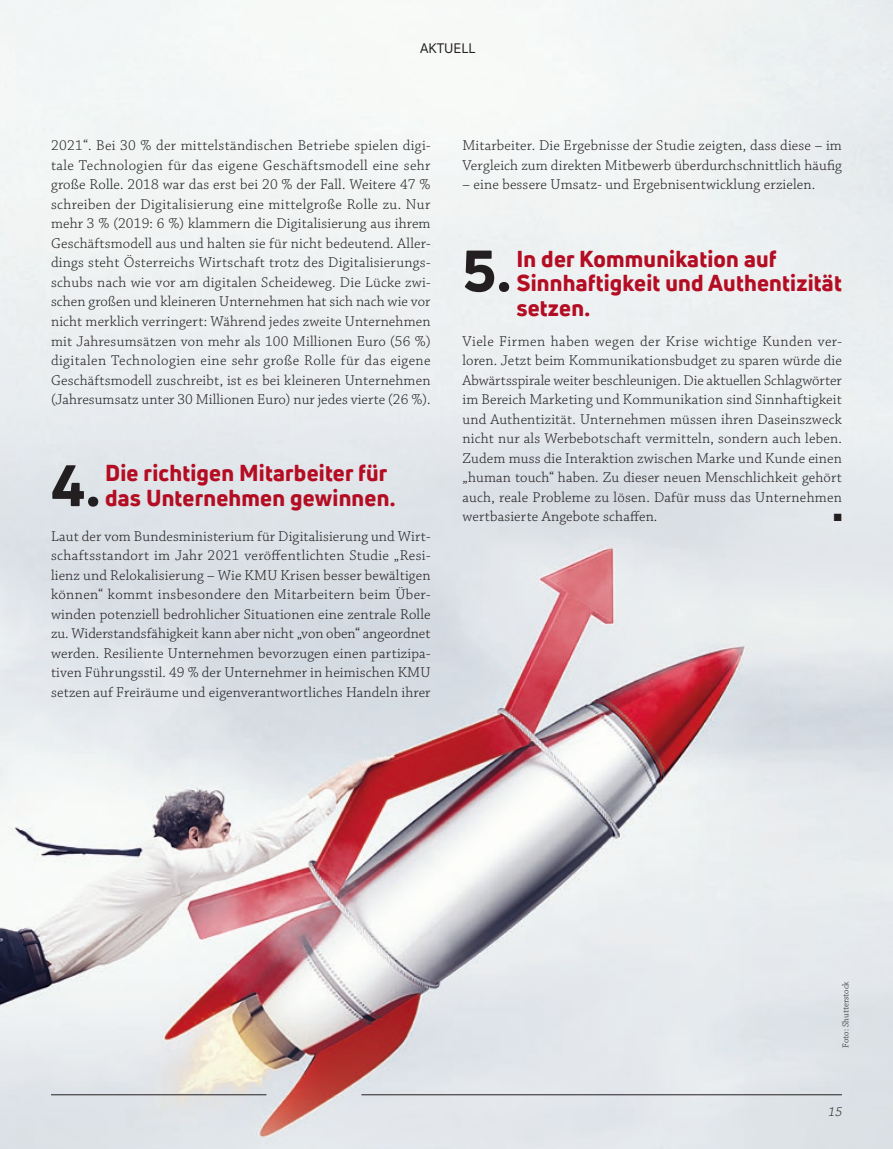
<style>
.page{position:relative;width:893px;height:1149px;background:#fff}
.page>*{position:absolute;margin:0;border:0;box-sizing:border-box;transform-origin:0 0}
.t1{font:800 57.15px "Uni Neue";color:#231f20}
.t2{font:800 22.5px/24.8px "Uni Neue";letter-spacing:.01em;color:#b40d23}
.t3{font:300 15px/19.5px "Chaparral Pro";letter-spacing:.01em;color:#231f20;text-align:justify}
.t4{font:13.5px "Uni Neue";color:#231f20}
.t5{font:italic 300 13.5px "Chaparral Pro";color:#231f20}
.t6{font:10.5px "Zapf Dingbats ITC";color:#231f20}
.t7{font:300 9px "Chaparral Pro";color:#231f20}
</style>
<div class="page">
<img style="left:0;top:0;width:893px;height:1148px">
<hr style="left:361px;top:1093px;width:481px;height:1px;background:#231f20">
<hr style="left:51px;top:1093px;width:215px;height:1px;background:#231f20">
<p class="t4" style="left:420px;top:40px;width:57px">AKTUELL</p>
<p class="t3" style="left:51px;top:136px;width:381px">2021“. Bei 30 % der mittelständischen Betriebe spielen digi&shy;tale Technologien für das eigene Geschäftsmodell eine sehr große Rolle. 2018 war das erst bei 20 % der Fall. Weitere 47 % schreiben der Digitalisierung eine mittelgroße Rolle zu. Nur mehr 3 % (2019: 6 %) klammern die Digitalisierung aus ihrem Geschäftsmodell aus und halten sie für nicht bedeutend. Aller&shy;dings steht Österreichs Wirtschaft trotz des Digitalisierungs&shy;schubs nach wie vor am digitalen Scheideweg. Die Lücke zwi&shy;schen großen und kleineren Unternehmen hat sich nach wie vor nicht merklich verringert: Während jedes zweite Unternehmen mit Jahresumsätzen von mehr als 100 Millionen Euro (56 %) digitalen Technologien eine sehr große Rolle für das eigene Geschäftsmodell zuschreibt, ist es bei kleineren Unternehmen (Jahresumsatz unter 30 Millionen Euro) nur jedes vierte (26 %).</p>
<h1 class="t1" style="left:51px;top:447px;width:51px">4.</h1>
<h2 class="t2" style="left:100px;top:460px;width:297px">Die richtigen Mitarbeiter für das Unternehmen gewinnen.</h2>
<p class="t3" style="left:51px;top:526px;width:381px">Laut der vom Bundesministerium für Digitalisierung und Wirt&shy;schaftsstandort im Jahr 2021 veröffentlichten Studie „Resi&shy;lienz und Relokalisierung – Wie KMU Krisen besser bewältigen können“ kommt insbesondere den Mitarbeitern beim Über&shy;winden potenziell bedrohlicher Situationen eine zentrale Rolle zu. Widerstandsfähigkeit kann aber nicht „von oben“ angeordnet werden. Resiliente Unternehmen bevorzugen einen partizipa&shy;tiven Führungsstil. 49 % der Unternehmer in heimischen KMU setzen auf Freiräume und eigenverantwortliches Handeln ihrer</p>
<p class="t3" style="left:462px;top:136px;width:381px">Mitarbeiter. Die Ergebnisse der Studie zeigten, dass diese – im<br>Vergleich zum direkten Mitbewerb überdurchschnittlich häufig</p>
<p class="t3" style="left:462px;top:175px;width:354px">– eine bessere Umsatz- und Ergebnisentwicklung erzielen.</p>
<h1 class="t1" style="left:462px;top:232px;width:50px">5.</h1>
<h2 class="t2" style="left:516px;top:246px;width:327px">In der Kommunikation auf<br>Sinnhaftigkeit und Authentizität setzen.</h2>
<p class="t3" style="left:462px;top:331px;width:381px">Viele Firmen haben wegen der Krise wichtige Kunden ver&shy;loren. Jetzt beim Kommunikationsbudget zu sparen würde die Abwärtsspirale weiter beschleunigen. Die aktuellen Schlagwörter im Bereich Marketing und Kommunikation sind Sinnhaftigkeit und Authentizität. Unternehmen müssen ihren Daseinszweck nicht nur als Werbebotschaft vermitteln, sondern auch leben.<br>Zudem muss die Interaktion zwischen Marke und Kunde einen „human touch“ haben. Zu dieser neuen Menschlichkeit gehört auch, reale Probleme zu lösen. Dafür muss das Unternehmen wertbasierte Angebote schaffen.</p>
<p class="t6" style="left:834px;top:512px;width:9px">■</p>
<p class="t7" style="left:841px;top:1047px;width:68px;rotate:-90deg">Foto: Shutterstock</p>
<p class="t5" style="left:829px;top:1104px;width:15px">15</p>
</div>
